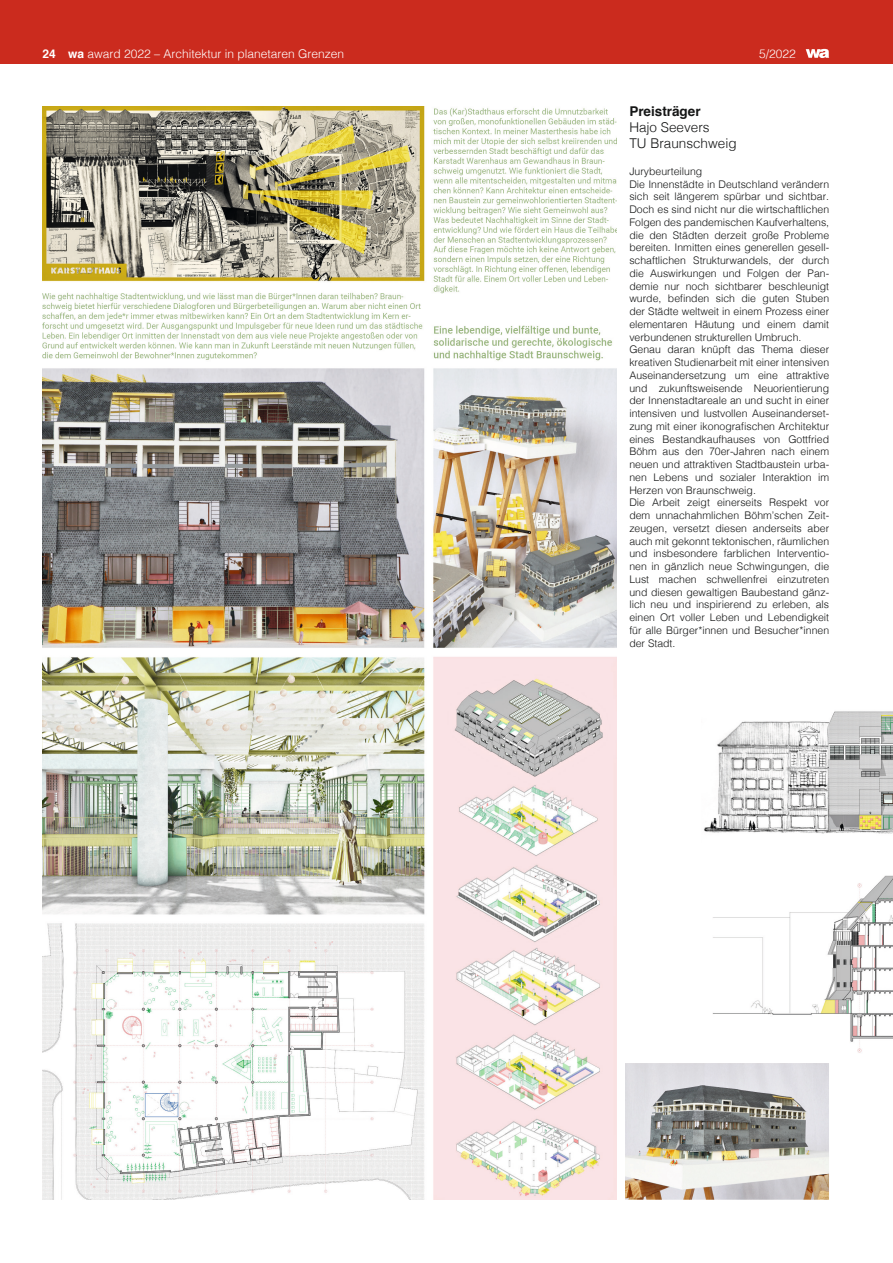
<style>
.page{position:relative;width:893px;height:1263px;background:#fff}
.page>*{position:absolute;margin:0;border:0;box-sizing:border-box;transform-origin:0 0}
.t1{font:300 13.5px/15.8px "Helvetica";color:#151616}
.t2{font:700 13.5px "Helvetica";color:#151616}
.t3{font:300 12px "Helvetica";color:#fff}
.t4{font:300 10.5px/12.8px "Helvetica";color:#151616}
.s1{font-weight:700}
</style>
<div class="page">
<img style="left:43px;top:106px;width:574px;height:1093px">
<div style="left:0;top:0;width:893px;height:64px;background:#cb2b1e"></div>
<svg style="left:806px;top:49px;width:23px;height:9px"></svg>
<img style="left:704px;top:711px;width:189px;height:123px">
<img style="left:712px;top:875px;width:181px;height:178px">
<img style="left:625px;top:1063px;width:204px;height:136px">
<p class="t3" style="left:43px;top:43px;width:303px"><span class="s1">24 wa</span> award 2022 – Architektur in planetaren Grenzen</p>
<p class="t3" style="left:759px;top:44px;width:38px">5/2022</p>
<p class="t2" style="left:629px;top:101px;width:73px">Preisträger</p>
<p class="t1" style="left:629px;top:119px;width:109px">Hajo Seevers<br>TU Braunschweig</p>
<p class="t4" style="left:629px;top:164px;width:201px">Jurybeurteilung<br>Die Innenstädte in Deutschland verändern sich seit längerem spürbar und sichtbar.<br>Doch es sind nicht nur die wirtschaftlichen Folgen des pandemischen Kaufverhaltens, die den Städten derzeit große Probleme bereiten. Inmitten eines generellen gesell&shy;schaftlichen Strukturwandels, der durch die Auswirkungen und Folgen der Pan&shy;demie nur noch sichtbarer beschleunigt wurde, befinden sich die guten Stuben der Städte weltweit in einem Prozess einer elementaren Häutung und einem damit verbundenen strukturellen Umbruch.<br>Genau daran knüpft das Thema dieser kreativen Studienarbeit mit einer intensiven Auseinandersetzung um eine attraktive und zukunftsweisende Neuorientierung der Innenstadtareale an und sucht in einer intensiven und lustvollen Auseinanderset&shy;zung mit einer ikonografischen Architektur eines Bestandkaufhauses von Gottfried Böhm aus den 70er-Jahren nach einem neuen und attraktiven Stadtbaustein urba&shy;nen Lebens und sozialer Interaktion im Herzen von Braunschweig.<br>Die Arbeit zeigt einerseits Respekt vor dem unnachahmlichen Böhm’schen Zeit&shy;zeugen, versetzt diesen anderseits aber auch mit gekonnt tektonischen, räumlichen und insbesondere farblichen Interventio&shy;nen in gänzlich neue Schwingungen, die Lust machen schwellenfrei einzutreten und diesen gewaltigen Baubestand gänz&shy;lich neu und inspirierend zu erleben, als einen Ort voller Leben und Lebendigkeit für alle Bürger*innen und Besucher*innen der Stadt.</p>
</div>
